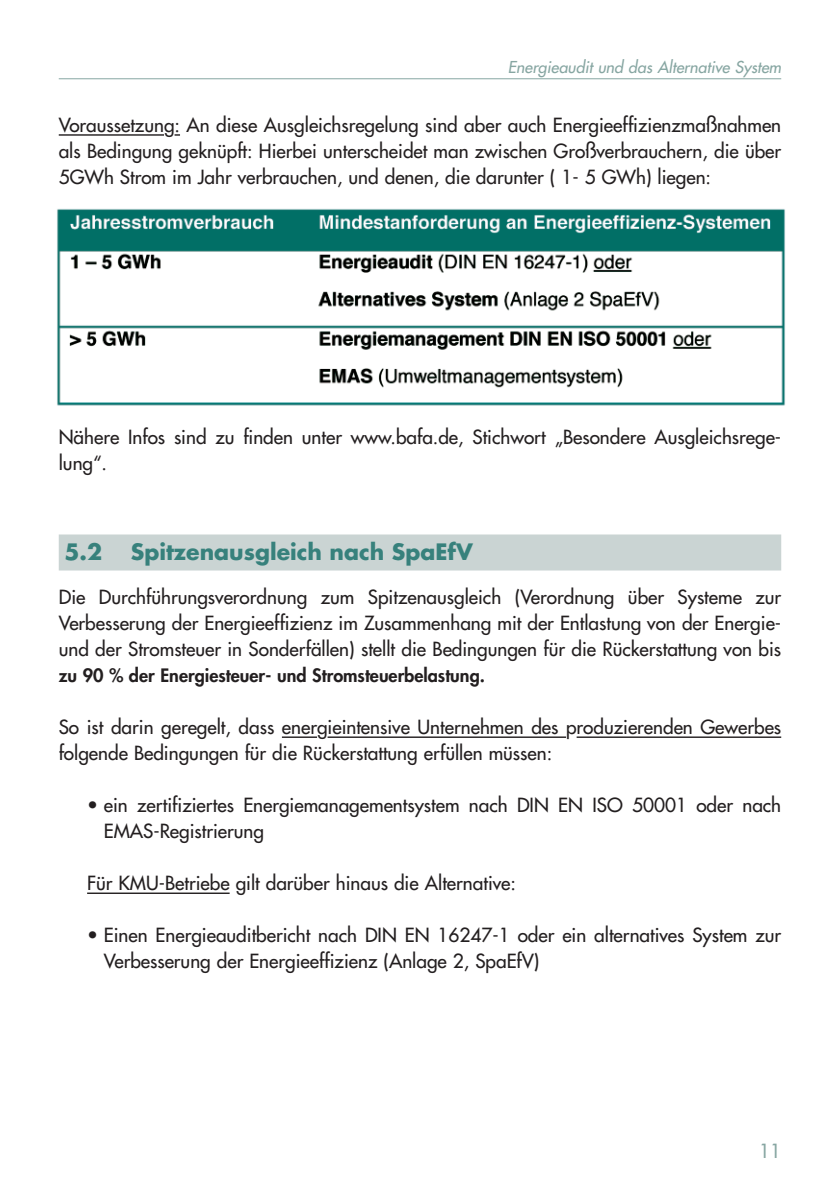
<style>
.page{position:relative;width:840px;height:1191px;background:#fff}
.page>*{position:absolute;margin:0;border:0;box-sizing:border-box;transform-origin:0 0}
.t1{font:700 22px "Futura";color:#37817c}
.t2{font:19px/26px "Futura";color:#231f20}
.t3{font:19px "Futura";color:#87a6a2}
.t4{font:800 18px "Futura";color:#231f20}
.t5{font:italic 16px "Futura";color:#87a6a2}
</style>
<div class="page">
<hr style="left:59px;top:134px;width:105px;height:2px;background:#231f20">
<svg style="left:174px;top:134px;width:6px;height:2px"></svg>
<div style="left:59px;top:534px;width:721px;height:36px;background:#cad4d3"></div>
<hr style="left:282px;top:736px;width:35px;height:2px;background:#231f20">
<hr style="left:327px;top:736px;width:238px;height:2px;background:#231f20">
<hr style="left:576px;top:736px;width:204px;height:2px;background:#231f20">
<hr style="left:87px;top:892px;width:142px;height:2px;background:#231f20">
<hr style="left:59px;top:78px;width:721px;height:1px;background:#87a6a2">
<img style="left:57px;top:208px;width:728px;height:198px">
<p class="t5" style="left:507px;top:59px;width:275px">Energieaudit und das Alternative System</p>
<p class="t2" style="left:59px;top:113px;width:723px;text-align:justify">Voraussetzung: An diese Ausgleichsregelung sind aber auch Energieeffizienzmaßnahmen als Bedingung geknüpft: Hierbei unterscheidet man zwischen Großverbrauchern, die über 5GWh Strom im Jahr verbrauchen, und denen, die darunter ( 1- 5 GWh) liegen:</p>
<p class="t2" style="left:59px;top:425px;width:723px">Nähere Infos sind zu finden unter www.bafa.de, Stichwort „Besondere Ausgleichsrege&shy;lung“.</p>
<p class="t1" style="left:64px;top:542px;width:39px">5.2</p>
<p class="t1" style="left:131px;top:542px;width:343px">Spitzenausgleich nach SpaEfV</p>
<p class="t2" style="left:59px;top:585px;width:723px;text-align:justify">Die Durchführungsverordnung zum Spitzenausgleich (Verordnung über Systeme zur Verbesserung der Energieeffizienz im Zusammenhang mit der Entlastung von der Energie&shy;und der Stromsteuer in Sonderfällen) stellt die Bedingungen für die Rückerstattung von bis</p>
<p class="t4" style="left:59px;top:667px;width:427px">zu 90 % der Energiesteuer- und Stromsteuerbelastung.</p>
<p class="t2" style="left:59px;top:715px;width:723px">So ist darin geregelt, dass energieintensive Unternehmen des produzierenden Gewerbes folgende Bedingungen für die Rückerstattung erfüllen müssen:</p>
<p class="t2" style="left:104px;top:793px;width:678px;text-indent:-17px">• ein zertifiziertes Energiemanagementsystem nach DIN EN ISO 50001 oder nach<br>EMAS-Registrierung</p>
<p class="t2" style="left:87px;top:871px;width:430px">Für KMU-Betriebe gilt darüber hinaus die Alternative:</p>
<p class="t2" style="left:104px;top:923px;width:678px;text-indent:-17px">• Einen Energieauditbericht nach DIN EN 16247-1 oder ein alternatives System zur<br>Verbesserung der Energieeffizienz (Anlage 2, SpaEfV)</p>
<p class="t3" style="left:758px;top:1142px;width:23px">11</p>
</div>
